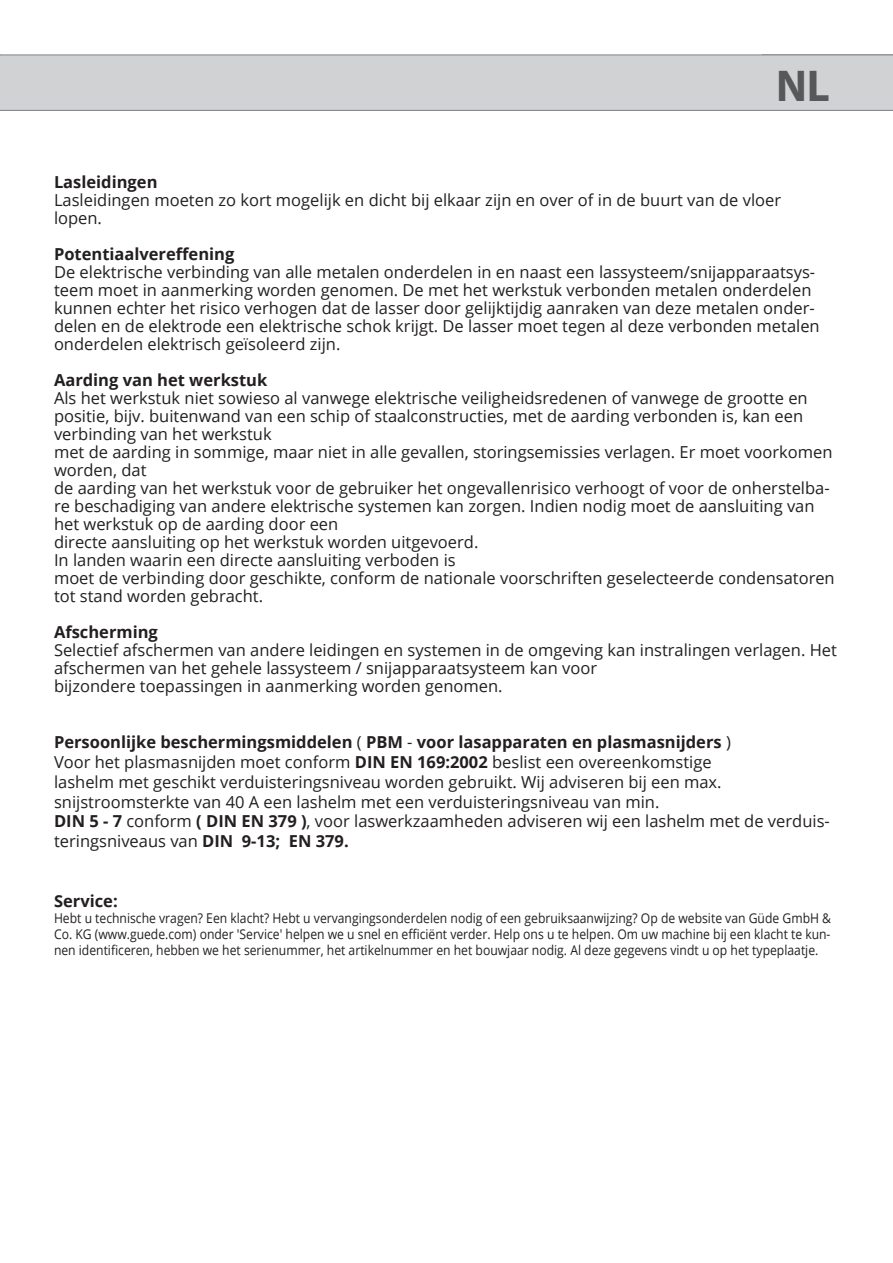
<style>
.page{position:relative;width:893px;height:1263px;background:#fff}
.page>*{position:absolute;margin:0;border:0;box-sizing:border-box;transform-origin:0 0}
.t1{font:700 44.7px "Myriad Pro";color:#57585a}
.t2{font:16.5px/18px "Open Sans";color:#231f20}
.t3{font:700 16.5px "Open Sans";color:#231f20}
.t4{font:13.5px/16.2px "Open Sans";color:#231f20;text-align:justify;scale:.9 1}
.s1{font-weight:700}
</style>
<div class="page">
<div style="left:0;top:55px;width:893px;height:56px;background:#d1d2d4"></div>
<h1 class="t1" style="left:776px;top:57px;width:55px">NL</h1>
<p class="t3" style="left:54px;top:171px;width:105px">Lasleidingen</p>
<p class="t2" style="left:54px;top:191px;width:729px">Lasleidingen moeten zo kort mogelijk en dicht bij elkaar zijn en over of in de buurt van de vloer lopen.</p>
<p class="t3" style="left:54px;top:243px;width:182px">Potentiaalvereffening</p>
<p class="t2" style="left:54px;top:263px;width:767px">De elektrische verbinding van alle metalen onderdelen in en naast een lassysteem/snijapparaatsys&shy;teem moet in aanmerking worden genomen. De met het werkstuk verbonden metalen onderdelen kunnen echter het risico verhogen dat de lasser door gelijktijdig aanraken van deze metalen onder&shy;delen en de elektrode een elektrische schok krijgt. De lasser moet tegen al deze verbonden metalen onderdelen elektrisch geïsoleerd zijn.</p>
<p class="t3" style="left:54px;top:369px;width:215px">Aarding van het werkstuk</p>
<p class="t2" style="left:54px;top:389px;width:782px">Als het werkstuk niet sowieso al vanwege elektrische veiligheidsredenen of vanwege de grootte en positie, bijv. buitenwand van een schip of staalconstructies, met de aarding verbonden is, kan een verbinding van het werkstuk<br>met de aarding in sommige, maar niet in alle gevallen, storingsemissies verlagen. Er moet voorkomen worden, dat<br>de aarding van het werkstuk voor de gebruiker het ongevallenrisico verhoogt of voor de onherstelba&shy;re beschadiging van andere elektrische systemen kan zorgen. Indien nodig moet de aansluiting van het werkstuk op de aarding door een<br>directe aansluiting op het werkstuk worden uitgevoerd.<br>In landen waarin een directe aansluiting verboden is<br>moet de verbinding door geschikte, conform de nationale voorschriften geselecteerde condensatoren tot stand worden gebracht.</p>
<p class="t3" style="left:54px;top:621px;width:105px">Afscherming</p>
<p class="t2" style="left:54px;top:641px;width:784px">Selectief afschermen van andere leidingen en systemen in de omgeving kan instralingen verlagen. Het afschermen van het gehele lassysteem / snijapparaatsysteem kan voor<br>bijzondere toepassingen in aanmerking worden genomen.</p>
<p class="t2" style="left:54px;top:732px;width:777px;line-height:19.8px"><span class="s1">Persoonlijke beschermingsmiddelen</span> ( <span class="s1">PBM</span> - <span class="s1">voor lasapparaten en plasmasnijders</span> )<br>Voor het plasmasnijden moet conform <span class="s1">DIN EN 169:2002</span> beslist een overeenkomstige<br>lashelm met geschikt verduisteringsniveau worden gebruikt. Wij adviseren bij een max. snijstroomsterkte van 40 A een lashelm met een verduisteringsniveau van min.<br><span class="s1">DIN 5 - 7</span> conform <span class="s1">( DIN EN 379 )</span>, voor laswerkzaamheden adviseren wij een lashelm met de verduis&shy;teringsniveaus van <span class="s1">DIN 9-13; EN 379.</span></p>
<p class="t3" style="left:54px;top:889px;width:65px">Service:</p>
<p class="t4" style="left:54px;top:909px;width:865px">Hebt u technische vragen? Een klacht? Hebt u vervangingsonderdelen nodig of een gebruiksaanwijzing? Op de website van Güde GmbH &amp; Co. KG (www.guede.com) onder 'Service' helpen we u snel en efficiënt verder. Help ons u te helpen. Om uw machine bij een klacht te kun&shy;nen identificeren, hebben we het serienummer, het artikelnummer en het bouwjaar nodig. Al deze gegevens vindt u op het typeplaatje.</p>
</div>
